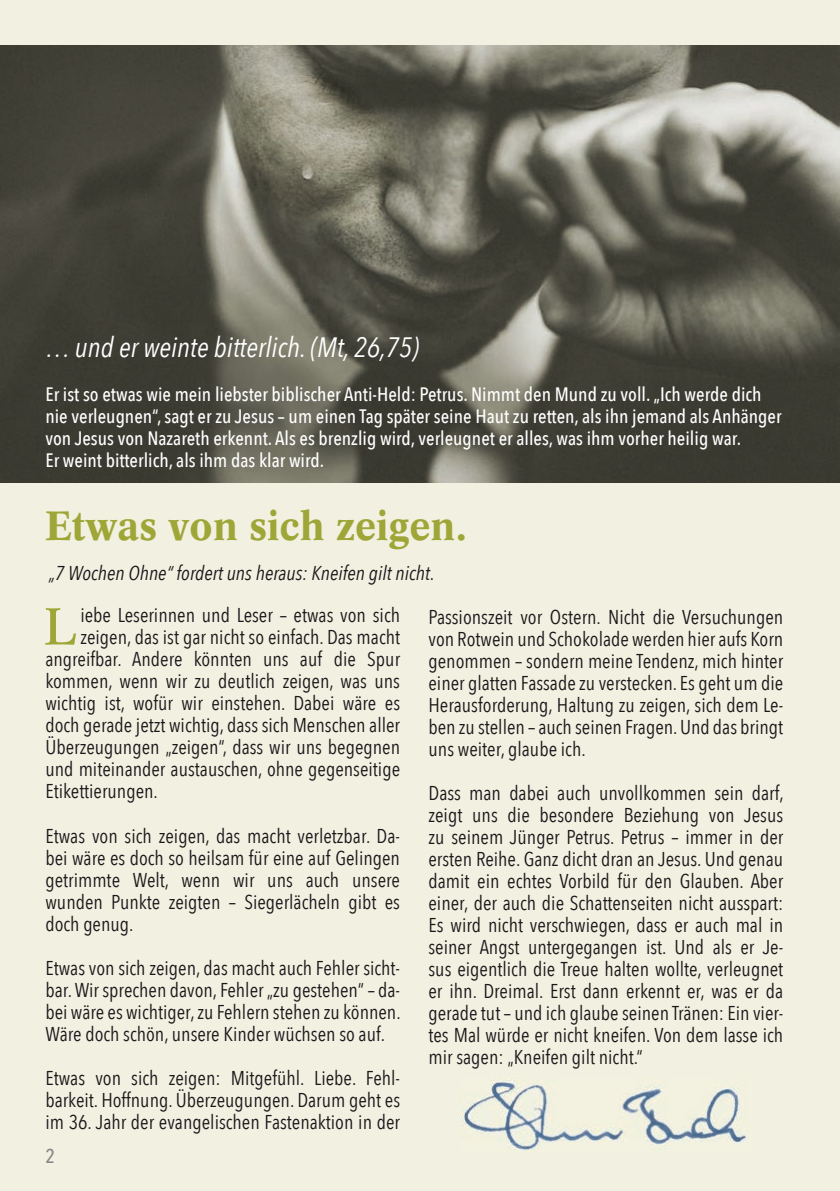
<style>
.page{position:relative;width:840px;height:1191px;background:#fff}
.page>*{position:absolute;margin:0;border:0;box-sizing:border-box;transform-origin:0 0}
.t1{font:50.8px "Concorde";color:#9fa638}
.t2{font:700 40px "Concorde";color:#9fa638}
.t3{font:italic 28px "Avenir Next Condensed";color:#fff}
.t4{font:20px/22px "Avenir Next Condensed";color:#1a181b;text-align:justify}
.t5{font:italic 20px "Avenir Next Condensed";color:#1a181b}
.t6{font:500 20px "Avenir Next Condensed";color:#87888a}
.t7{font:500 19.4px/22px "Avenir Next Condensed";color:#fff}
.s1{font-style:normal}
</style>
<div class="page">
<div style="left:0;top:0;width:839px;height:1191px;background:#f2f1e1"></div>
<img style="left:0;top:45px;width:839px;height:437px">
<img style="left:461px;top:1078px;width:287px;height:72px">
<h3 class="t3" style="left:45px;top:328px;width:375px">… und er weinte bitterlich. (Mt, 26,75)</h3>
<p class="t7" style="left:45px;top:383px;width:737px">Er ist so etwas wie mein liebster biblischer Anti-Held: Petrus. Nimmt den Mund zu voll. „Ich werde dich nie verleugnen“, sagt er zu Jesus – um einen Tag später seine Haut zu retten, als ihn jemand als Anhänger von Jesus von Nazareth erkennt. Als es brenzlig wird, verleugnet er alles, was ihm vorher heilig war.<br>Er weint bitterlich, als ihm das klar wird.</p>
<h2 class="t2" style="left:45px;top:502px;width:422px">Etwas von sich zeigen.</h2>
<p class="t5" style="left:49px;top:560px;width:386px">„7 Wochen Ohne“ fordert uns heraus: Kneifen gilt nicht<span class="s1">.</span></p>
<h1 class="t1" style="left:43px;top:594px;width:35px">L</h1>
<p class="t4" style="left:80px;top:605px;width:321px">iebe Leserinnen und Leser – etwas von sich</p>
<p class="t4" style="left:80px;top:627px;width:321px">zeigen, das ist gar nicht so einfach. Das macht</p>
<p class="t4" style="left:45px;top:649px;width:356px">angreifbar. Andere könnten uns auf die Spur</p>
<p class="t4" style="left:45px;top:671px;width:356px">kommen, wenn wir zu deutlich zeigen, was uns</p>
<p class="t4" style="left:45px;top:693px;width:356px">wichtig ist, wofür wir einstehen. Dabei wäre es</p>
<p class="t4" style="left:45px;top:715px;width:356px">doch gerade jetzt wichtig, dass sich Menschen aller</p>
<p class="t4" style="left:45px;top:737px;width:356px">Überzeugungen „zeigen“, dass wir uns begegnen</p>
<p class="t4" style="left:45px;top:759px;width:356px">und miteinander austauschen, ohne gegenseitige</p>
<p class="t4" style="left:45px;top:781px;width:114px">Etikettierungen.</p>
<p class="t4" style="left:45px;top:825px;width:356px">Etwas von sich zeigen, das macht verletzbar. Da&shy;bei wäre es doch so heilsam für eine auf Gelingen getrimmte Welt, wenn wir uns auch unsere wunden Punkte zeigten – Siegerlächeln gibt es doch genug.</p>
<p class="t4" style="left:45px;top:957px;width:356px">Etwas von sich zeigen, das macht auch Fehler sicht&shy;bar. Wir sprechen davon, Fehler „zu gestehen“ – da&shy;bei wäre es wichtiger, zu Fehlern stehen zu können.<br>Wäre doch schön, unsere Kinder wüchsen so auf.</p>
<p class="t4" style="left:45px;top:1067px;width:356px">Etwas von sich zeigen: Mitgefühl. Liebe. Fehl&shy;barkeit. Hoffnung. Überzeugungen. Darum geht es im 36. Jahr der evangelischen Fastenaktion in der</p>
<p class="t6" style="left:45px;top:1142px;width:11px">2</p>
<p class="t4" style="left:428px;top:606px;width:356px">Passionszeit vor Ostern. Nicht die Versuchungen von Rotwein und Schokolade werden hier aufs Korn genommen – sondern meine Tendenz, mich hinter einer glatten Fassade zu verstecken. Es geht um die Herausforderung, Haltung zu zeigen, sich dem Le&shy;ben zu stellen – auch seinen Fragen. Und das bringt uns weiter, glaube ich.</p>
<p class="t4" style="left:428px;top:782px;width:356px">Dass man dabei auch unvollkommen sein darf, zeigt uns die besondere Beziehung von Jesus zu seinem Jünger Petrus. Petrus – immer in der ersten Reihe. Ganz dicht dran an Jesus. Und genau damit ein echtes Vorbild für den Glauben. Aber einer, der auch die Schattenseiten nicht ausspart:<br>Es wird nicht verschwiegen, dass er auch mal in seiner Angst untergegangen ist. Und als er Je&shy;sus eigentlich die Treue halten wollte, verleugnet er ihn. Dreimal. Erst dann erkennt er, was er da gerade tut – und ich glaube seinen Tränen: Ein vier&shy;tes Mal würde er nicht kneifen. Von dem lasse ich mir sagen: „Kneifen gilt nicht.“</p>
</div>
